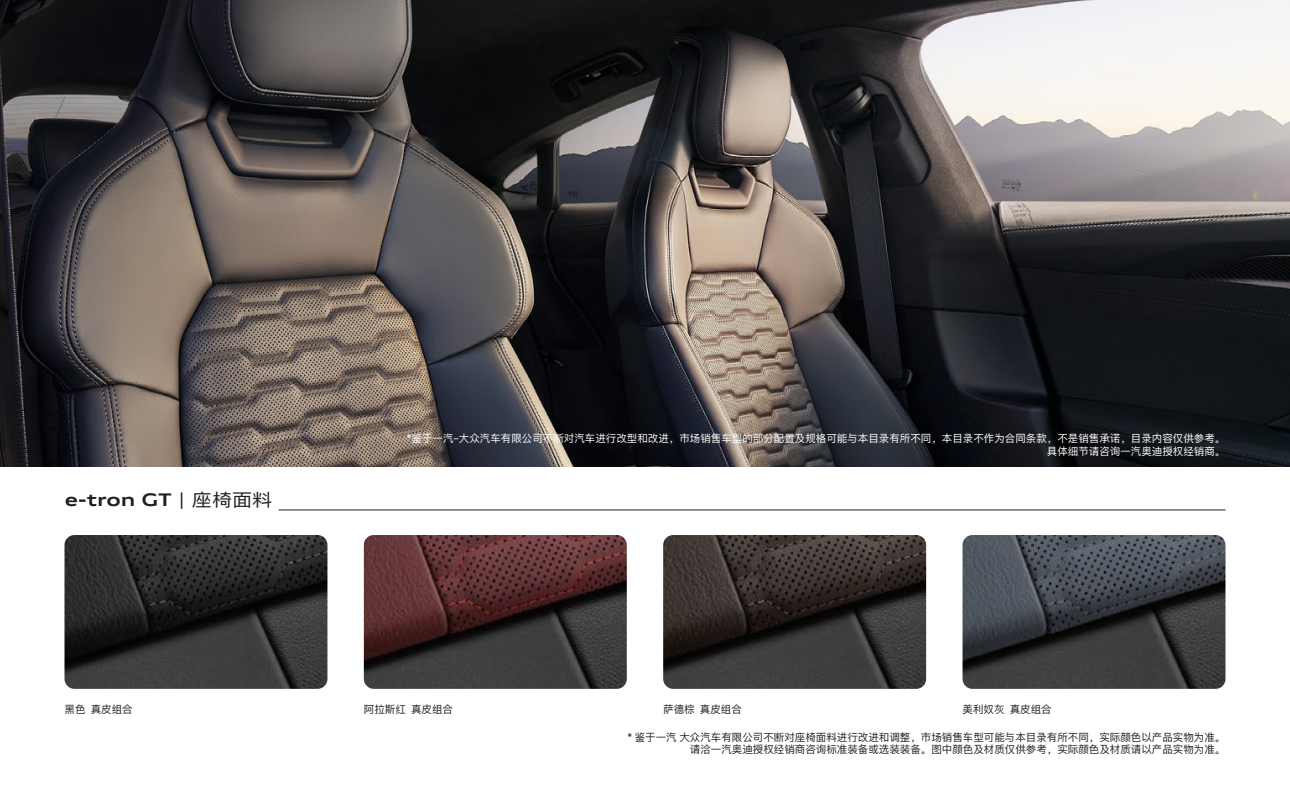
<style>
.page{position:relative;width:1290px;height:794px;background:#fff}
.page>*{position:absolute;margin:0;border:0;box-sizing:border-box;transform-origin:0 0}
.t1{font:700 expanded 17.5px "Audi Type";color:#231f20}
.t2{font:10.5px "DFP King Gothic GB";color:#231f20}
.t3{font:10.5px "DFP King Gothic GB";color:#fff}
.s1{font-weight:400}
.s2{font-family:"DFP King Gothic GB";font-weight:400;font-stretch:normal}
.s3{font-family:"Audi Type"}
</style>
<div class="page">
<hr style="left:279px;top:509px;width:946px;height:1px;background:#231f20">
<img style="left:0;top:0;width:1290px;height:466px">
<img style="left:64px;top:535px;width:263px;height:154px">
<img style="left:364px;top:535px;width:263px;height:154px">
<img style="left:663px;top:535px;width:263px;height:154px">
<img style="left:962px;top:535px;width:263px;height:154px">
<p class="t1" style="left:65px;top:489px;width:209px">e-tron GT <span class="s1">|</span> <span class="s2">座椅面料</span></p>
<p class="t3" style="left:407px;top:433px;width:820px"><span class="s3">*</span>鉴于一汽<span class="s3">–</span>大众汽车有限公司不断对汽车进行改型和改进，市场销售车型的部分配置及规格可能与本目录有所不同，本目录不作为合同条款，不是销售承诺，目录内容仅供参考。</p>
<p class="t3" style="left:1047px;top:446px;width:180px">具体细节请咨询一汽奥迪授权经销商。</p>
<p class="t2" style="left:64px;top:703px;width:70px">黑色真皮组合</p>
<p class="t2" style="left:364px;top:703px;width:91px">阿拉斯红真皮组合</p>
<p class="t2" style="left:663px;top:703px;width:80px">萨德棕真皮组合</p>
<p class="t2" style="left:962px;top:703px;width:91px">美利奴灰真皮组合</p>
<p class="t2" style="left:627px;top:731px;width:600px"><span class="s3">*</span> 鉴于一汽大众汽车有限公司不断对座椅面料进行改进和调整，市场销售车型可能与本目录有所不同，实际颜色以产品实物为准。</p>
<p class="t2" style="left:690px;top:744px;width:537px">请洽一汽奥迪授权经销商咨询标准装备或选装装备。图中颜色及材质仅供参考，实际颜色及材质请以产品实物为准。</p>
</div>
